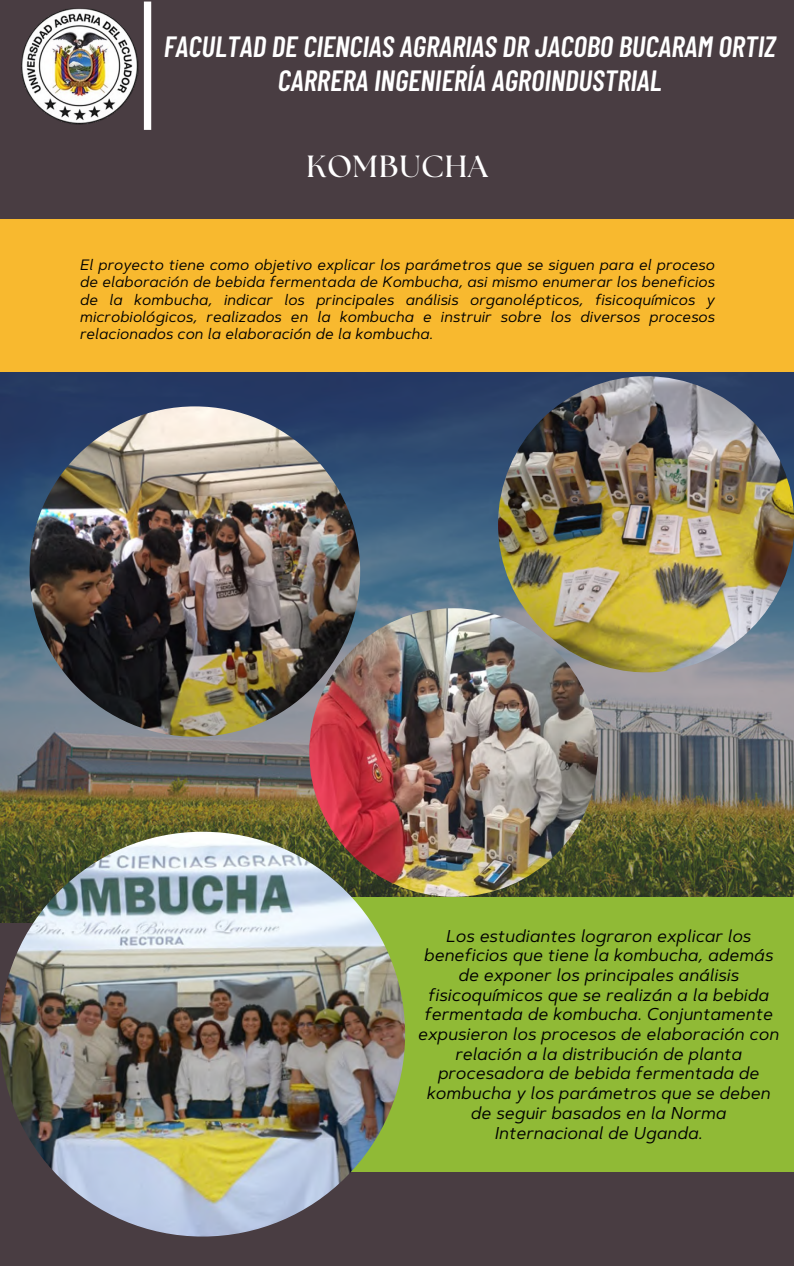
<style>
.page{position:relative;width:794px;height:1266px;background:#fff}
.page>*{position:absolute;margin:0;border:0;box-sizing:border-box;transform-origin:0 0}
.t1{font:700 30.6px "The Seasons";letter-spacing:.025em;color:#fff}
.t2{font:italic 600 29.25px/34.3px "Barlow Condensed";color:#fff;text-align:center}
.t3{font:italic 17.1px/19.7px "Artegra Sans";color:#000;text-align:center}
.t4{font:italic 15px/17.5px "Artegra Sans";color:#000;text-align:justify}
</style>
<div class="page">
<div style="left:0;top:0;width:793px;height:1266px;background:#493d42"></div>
<img style="left:21px;top:8px;width:118px;height:117px">
<div style="left:144px;top:2px;width:7px;height:128px;background:#fff"></div>
<img style="left:0;top:351px;width:793px;height:571px">
<div style="left:0;top:219px;width:792px;height:153px;background:#f8b92f"></div>
<img style="left:30px;top:406px;width:330px;height:330px;border-radius:50%">
<img style="left:309px;top:608px;width:288px;height:289px;border-radius:50%">
<img style="left:498px;top:376px;width:295px;height:296px;border-radius:50%">
<div style="left:79px;top:897px;width:714px;height:274px;background:#90ba36"></div>
<img style="left:0;top:831px;width:405px;height:405px;border-radius:50%">
<h2 class="t2" style="left:164px;top:28px;width:613px">FACULTAD DE CIENCIAS AGRARIAS DR JACOBO BUCARAM ORTIZ<br>CARRERA INGENIERÍA AGROINDUSTRIAL</h2>
<h1 class="t1" style="left:306px;top:152px;width:183px">KOMBUCHA</h1>
<p class="t4" style="left:79px;top:255px;width:636px">El proyecto tiene como objetivo explicar los parámetros que se siguen para el proceso de elaboración de bebida fermentada de Kombucha, asi mismo enumerar los beneficios de la kombucha, indicar los principales análisis organolépticos, fisicoquímicos y microbiológicos, realizados en la kombucha e instruir sobre los diversos procesos relacionados con la elaboración de la kombucha.</p>
<p class="t3" style="left:417px;top:925px;width:362px">Los estudiantes lograron explicar los beneficios que tiene la kombucha, además de exponer los principales análisis fisicoquímicos que se realizán a la bebida fermentada de kombucha. Conjuntamente expusieron los procesos de elaboración con relación a la distribución de planta procesadora de bebida fermentada de kombucha y los parámetros que se deben de seguir basados en la Norma Internacional de Uganda.</p>
</div>
